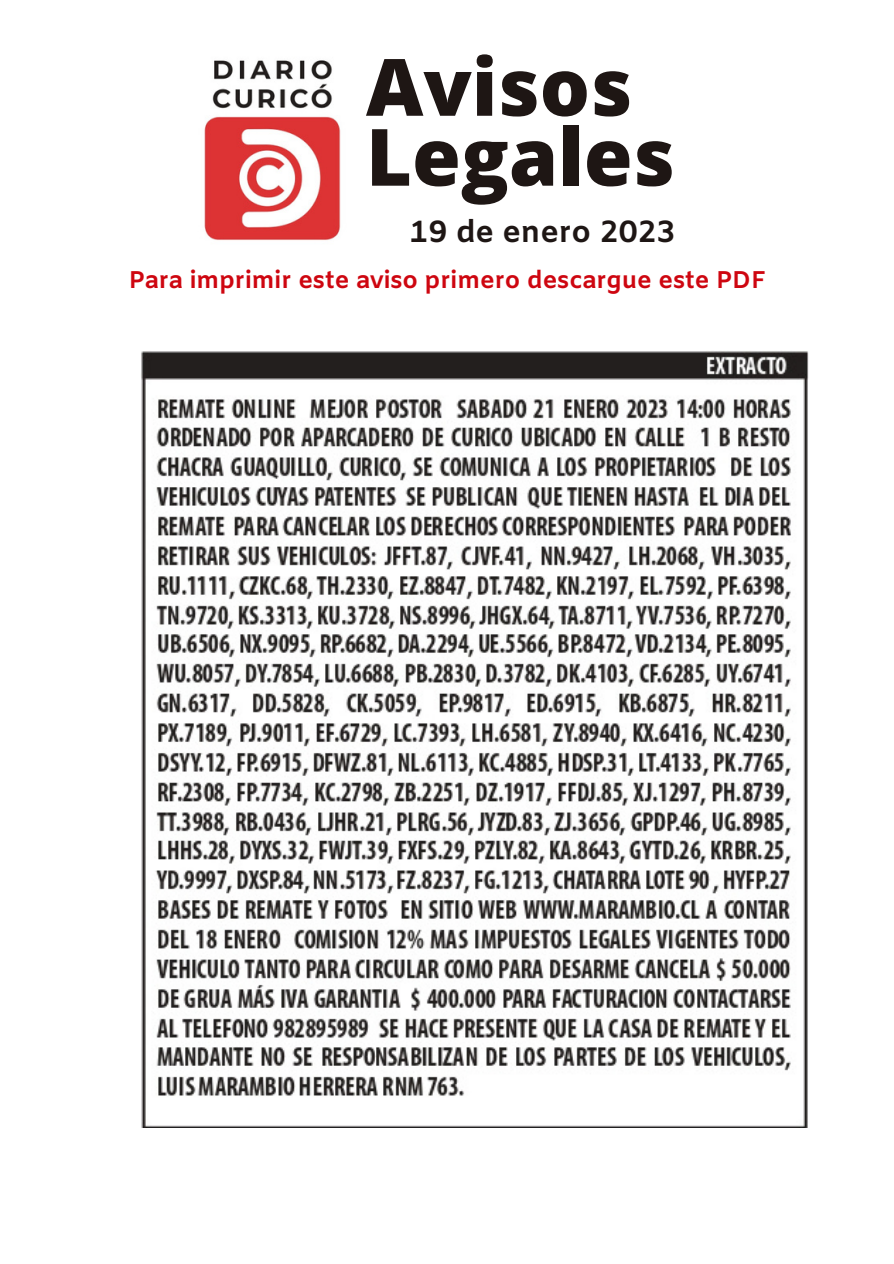
<style>
.page{position:relative;width:894px;height:1264px;background:#fff}
.page>*{position:absolute;margin:0;border:0;box-sizing:border-box;transform-origin:0 0}
.t1{font:800 79.05px/69.9px "Open Sans";color:#1e1614}
.t2{font:700 30.6px "Amiko";color:#1e1614}
.t3{font:700 24.15px "Amiko";color:#ce0610}
</style>
<div class="page">
<img style="left:204px;top:60px;width:137px;height:181px">
<img style="left:141px;top:351px;width:667px;height:776px">
<h1 class="t1" style="left:366px;top:50px;width:310px">Avisos<br>Legales</h1>
<p class="t2" style="left:409px;top:213px;width:267px">19 de enero 2023</p>
<p class="t3" style="left:129px;top:265px;width:638px">Para imprimir este aviso primero descargue este PDF</p>
</div>
